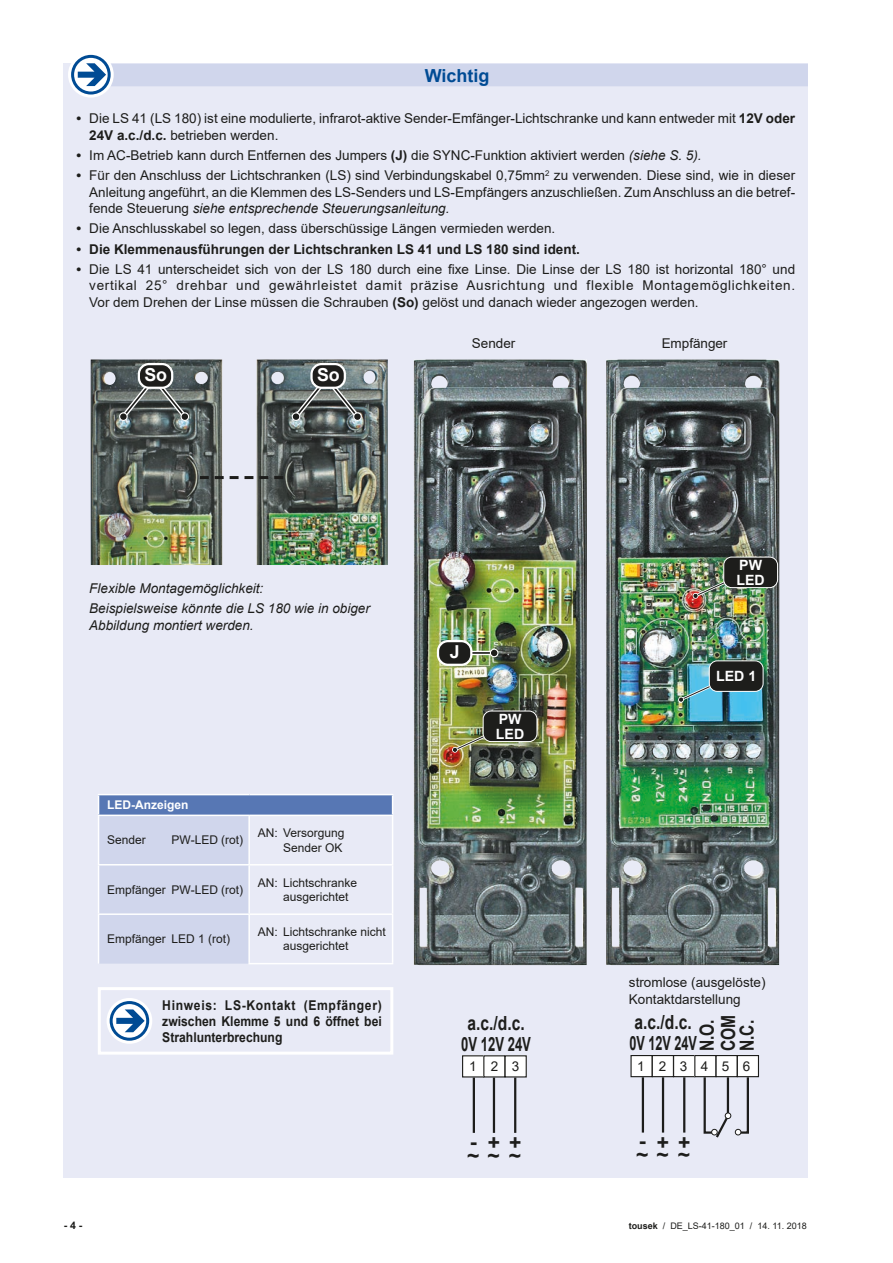
<style>
.page{position:relative;width:893px;height:1263px;background:#fff}
.page>*{position:absolute;margin:0;border:0;box-sizing:border-box;transform-origin:0 0}
.t1{font:700 21px "Arial";color:#1d1d1b}
.t2{font:700 19.5px/21px "Arial";color:#1d1d1b;scale:.8 1}
.t3{font:700 18px "Arial";color:#004b94}
.t4{font:700 17.85px "Arial";color:#fff}
.t5{font:700 14.1px/14.1px "Arial";color:#fff}
.t6{font:13.5px/16.2px "Arial";color:#1d1d1b}
.t7{font:italic 13.5px/20.4px "Arial";color:#1d1d1b}
.t8{font:700 13.5px/16.2px "Arial";color:#1d1d1b;text-align:justify;scale:.9 1}
.t9{font:700 13.5px "Arial";color:#1d1d1b}
.t10{font:12px/14.4px "Arial";color:#1d1d1b}
.t11{font:700 12px "Arial";color:#fff}
.t12{font:700 10.5px "Arial";color:#1d1d1b}
.t13{font:9px "Arial";color:#1d1d1b}
.s1{font-weight:700}
.s2{font-style:italic}
</style>
<div class="page">
<div style="left:64px;top:64px;width:744px;height:1114px;background:#e8eaf6"></div>
<div style="left:85px;top:64px;width:723px;height:22px;background:#d0d6ec"></div>
<svg style="left:70px;top:53px;width:42px;height:43px"></svg>
<div style="left:68px;top:52px;width:46px;height:46px;border:3px solid #fff;border-radius:50%"></div>
<div style="left:71px;top:55px;width:40px;height:40px;border:3px solid #004b94;border-radius:50%"></div>
<svg style="left:78px;top:63px;width:28px;height:23px"></svg>
<hr style="left:98px;top:794px;width:151px;height:1px;background:#fff">
<hr style="left:249px;top:794px;width:144px;height:1px;background:#fff">
<svg style="left:98px;top:795px;width:295px;height:169px"></svg>
<hr style="left:98px;top:814px;width:151px;height:2px;background:#fff">
<hr style="left:98px;top:816px;width:1px;height:48px;background:#fff">
<hr style="left:249px;top:814px;width:144px;height:2px;background:#fff">
<hr style="left:248px;top:816px;width:2px;height:48px;background:#fff">
<hr style="left:392px;top:816px;width:1px;height:48px;background:#fff">
<hr style="left:98px;top:864px;width:151px;height:1px;background:#fff">
<hr style="left:98px;top:865px;width:1px;height:48px;background:#fff">
<hr style="left:249px;top:864px;width:144px;height:1px;background:#fff">
<hr style="left:248px;top:865px;width:2px;height:48px;background:#fff">
<hr style="left:392px;top:865px;width:1px;height:48px;background:#fff">
<hr style="left:98px;top:913px;width:151px;height:2px;background:#fff">
<hr style="left:98px;top:915px;width:1px;height:49px;background:#fff">
<hr style="left:249px;top:913px;width:144px;height:2px;background:#fff">
<hr style="left:248px;top:915px;width:2px;height:48px;background:#fff">
<hr style="left:392px;top:915px;width:1px;height:48px;background:#fff">
<hr style="left:248px;top:963px;width:145px;height:1px;background:#fff">
<img style="left:606px;top:359px;width:173px;height:606px">
<svg style="left:692px;top:568px;width:61px;height:31px"></svg>
<div style="left:724px;top:557px;width:53px;height:31px;background:#1d1d1b;border-radius:8px"></div>
<div style="left:723px;top:557px;width:55px;height:31px;border:1px solid #fff;border-radius:8px"></div>
<svg style="left:678px;top:672px;width:60px;height:31px"></svg>
<div style="left:709px;top:661px;width:54px;height:30px;background:#1d1d1b;border-radius:8px"></div>
<div style="left:709px;top:660px;width:54px;height:32px;border:1px solid #fff;border-radius:8px"></div>
<svg style="left:107px;top:998px;width:45px;height:46px"></svg>
<div style="left:98px;top:987px;width:295px;height:68px;border:3px solid #fff"></div>
<img style="left:91px;top:359px;width:297px;height:206px">
<svg style="left:200px;top:476px;width:83px;height:3px"></svg>
<img style="left:414px;top:359px;width:173px;height:606px">
<svg style="left:451px;top:722px;width:61px;height:31px"></svg>
<div style="left:483px;top:711px;width:54px;height:30px;background:#1d1d1b;border-radius:8px"></div>
<div style="left:483px;top:711px;width:54px;height:31px;border:1px solid #fff;border-radius:8px"></div>
<hr style="left:470px;top:651px;width:24px;height:4px;background:#fff">
<hr style="left:470px;top:652px;width:24px;height:2px;background:#1d1d1b">
<div style="left:490px;top:649px;width:8px;height:8px;background:#1d1d1b;border-radius:50%"></div>
<div style="left:490px;top:649px;width:8px;height:8px;border:1px solid #fff;border-radius:50%"></div>
<div style="left:438px;top:641px;width:33px;height:24px;background:#1d1d1b;border-radius:10px"></div>
<div style="left:437px;top:640px;width:35px;height:26px;border:2px solid #fff;border-radius:10px"></div>
<svg style="left:117px;top:380px;width:74px;height:42px;background:#656c6a"></svg>
<div style="left:139px;top:364px;width:33px;height:24px;background:#1d1d1b;border-radius:10px"></div>
<div style="left:138px;top:363px;width:35px;height:26px;border:2px solid #fff;border-radius:10px"></div>
<svg style="left:290px;top:380px;width:73px;height:42px;background:#6c7473"></svg>
<div style="left:312px;top:364px;width:33px;height:24px;background:#1d1d1b;border-radius:10px"></div>
<div style="left:310px;top:363px;width:36px;height:26px;border:2px solid #fff;border-radius:10px"></div>
<div style="left:463px;top:1056px;width:21px;height:21px;background:#fff"></div>
<div style="left:484px;top:1056px;width:21px;height:21px;background:#fff"></div>
<div style="left:505px;top:1056px;width:21px;height:21px;background:#fff"></div>
<hr style="left:473px;top:1077px;width:2px;height:56px;background:#1d1d1b">
<hr style="left:493px;top:1077px;width:2px;height:56px;background:#1d1d1b">
<hr style="left:514px;top:1077px;width:2px;height:56px;background:#1d1d1b">
<div style="left:631px;top:1055px;width:21px;height:22px;background:#fff"></div>
<div style="left:630px;top:1055px;width:23px;height:22px;border:1px solid #1d1d1b"></div>
<div style="left:652px;top:1055px;width:21px;height:22px;background:#fff"></div>
<div style="left:652px;top:1055px;width:22px;height:22px;border:1px solid #1d1d1b"></div>
<div style="left:674px;top:1055px;width:21px;height:22px;background:#fff"></div>
<div style="left:673px;top:1055px;width:22px;height:22px;border:1px solid #1d1d1b"></div>
<div style="left:695px;top:1055px;width:21px;height:22px;background:#fff"></div>
<div style="left:694px;top:1055px;width:22px;height:22px;border:1px solid #1d1d1b"></div>
<div style="left:716px;top:1055px;width:21px;height:22px;background:#fff"></div>
<div style="left:715px;top:1055px;width:23px;height:22px;border:1px solid #1d1d1b"></div>
<div style="left:737px;top:1055px;width:21px;height:22px;background:#fff"></div>
<div style="left:737px;top:1055px;width:22px;height:22px;border:1px solid #1d1d1b"></div>
<hr style="left:642px;top:1077px;width:2px;height:55px;background:#1d1d1b">
<hr style="left:662px;top:1077px;width:2px;height:55px;background:#1d1d1b">
<hr style="left:683px;top:1077px;width:2px;height:55px;background:#1d1d1b">
<svg style="left:702px;top:1075px;width:48px;height:63px"></svg>
<h3 class="t3" style="left:425px;top:63px;width:66px">Wichtig</h3>
<p class="t6" style="left:89px;top:110px;width:707px;text-indent:-13px"><span class="s1">•</span> Die LS 41 (LS 180) ist eine modulierte, infrarot-aktive Sender-Emfänger-Lichtschranke und kann entweder mit <span class="s1">12V oder<br>24V a.c./d.c.</span> betrieben werden.</p>
<p class="t6" style="left:77px;top:147px;width:627px"><span class="s1">•</span> Im AC-Betrieb kann durch Entfernen des Jumpers <span class="s1">(J)</span> die SYNC-Funktion aktiviert werden <span class="s2">(siehe S. 5).</span></p>
<p class="t6" style="left:89px;top:168px;width:707px;text-align:justify;text-indent:-13px"><span class="s1">•</span> Für den Anschluss der Lichtschranken (LS) sind Verbindungskabel 0,75mm<sup>2</sup> zu verwenden. Diese sind, wie in dieser Anleitung angeführt, an die Klemmen des LS-Senders und LS-Empfängers anzuschließen. Zum Anschluss an die betref&shy;fende Steuerung <span class="s2">siehe entsprechende Steuerungsanleitung.</span></p>
<p class="t6" style="left:77px;top:220px;width:480px"><span class="s1">•</span> Die Anschlusskabel so legen, dass überschüssige Längen vermieden werden.</p>
<p class="t9" style="left:77px;top:240px;width:505px">• Die Klemmenausführungen der Lichtschranken LS 41 und LS 180 sind ident.</p>
<p class="t6" style="left:89px;top:261px;width:707px;text-align:justify;text-indent:-13px"><span class="s1">•</span> Die LS 41 unterscheidet sich von der LS 180 durch eine fixe Linse. Die Linse der LS 180 ist horizontal 180° und vertikal 25° drehbar und gewährleistet damit präzise Ausrichtung und flexible Montagemöglichkeiten.<br>Vor dem Drehen der Linse müssen die Schrauben <span class="s1">(So)</span> gelöst und danach wieder angezogen werden.</p>
<h3 class="t4" style="left:144px;top:362px;width:24px">So</h3>
<h3 class="t4" style="left:317px;top:362px;width:24px">So</h3>
<p class="t6" style="left:472px;top:335px;width:45px">Sender</p>
<p class="t7" style="left:89px;top:578px;width:282px">Flexible Montagemöglichkeit:<br>Beispielsweise könnte die LS 180 wie in obiger</p>
<p class="t7" style="left:89px;top:615px;width:166px">Abbildung montiert werden.</p>
<p class="t11" style="left:107px;top:797px;width:83px">LED-Anzeigen</p>
<p class="t10" style="left:107px;top:833px;width:40px">Sender</p>
<p class="t10" style="left:172px;top:833px;width:73px">PW-LED (rot)</p>
<p class="t10" style="left:258px;top:826px;width:88px;text-align:right">AN: Versorgung<br>Sender OK</p>
<p class="t10" style="left:107px;top:882px;width:138px">Empfänger PW-LED (rot)</p>
<p class="t10" style="left:283px;top:875px;width:76px;text-indent:-26px">AN: Lichtschranke ausgerichtet</p>
<p class="t10" style="left:107px;top:932px;width:125px">Empfänger LED 1 (rot)</p>
<p class="t10" style="left:283px;top:924px;width:104px;text-indent:-25px">AN: Lichtschranke nicht ausgerichtet</p>
<p class="t8" style="left:162px;top:997px;width:245px">Hinweis: LS-Kontakt (Empfänger) zwischen Klemme 5 und 6 öffnet bei Strahlunterbrechung</p>
<h3 class="t4" style="left:450px;top:639px;width:11px">J</h3>
<p class="t5" style="left:496px;top:712px;width:30px">PW<br>LED</p>
<h2 class="t2" style="left:461px;top:1012px;width:89px;text-align:center">a.c./d.c.<br>0V 12V 24V</h2>
<p class="t6" style="left:469px;top:1058px;width:52px">123</p>
<h1 class="t1" style="left:470px;top:1128px;width:53px">- + +</h1>
<h1 class="t1" style="left:467px;top:1140px;width:55px">~ ~ ~</h1>
<p class="t6" style="left:662px;top:335px;width:67px">Empfänger</p>
<p class="t5" style="left:736px;top:559px;width:30px">PW<br>LED</p>
<p class="t5" style="left:716px;top:669px;width:42px">LED 1</p>
<p class="t6" style="left:629px;top:974px;width:138px">stromlose (ausgelöste)<br>Kontaktdarstellung</p>
<h2 class="t2" style="left:629px;top:1012px;width:86px">a.c./d.c.<br>0V 12V 24V</h2>
<h2 class="t2" style="left:697px;top:1051px;width:47px;rotate:-90deg">N.O.<br>COM</h2>
<h2 class="t2" style="left:737px;top:1051px;width:40px;rotate:-90deg">N.C.</h2>
<p class="t6" style="left:637px;top:1058px;width:115px">123456</p>
<h1 class="t1" style="left:639px;top:1128px;width:53px">- + +</h1>
<h1 class="t1" style="left:636px;top:1140px;width:55px">~ ~ ~</h1>
<p class="t12" style="left:64px;top:1218px;width:20px">- 4 -</p>
<p class="t13" style="left:629px;top:1219px;width:179px"><span class="s1">tousek</span> / DE_LS-41-180_01 / 14. 11. 2018</p>
</div>
